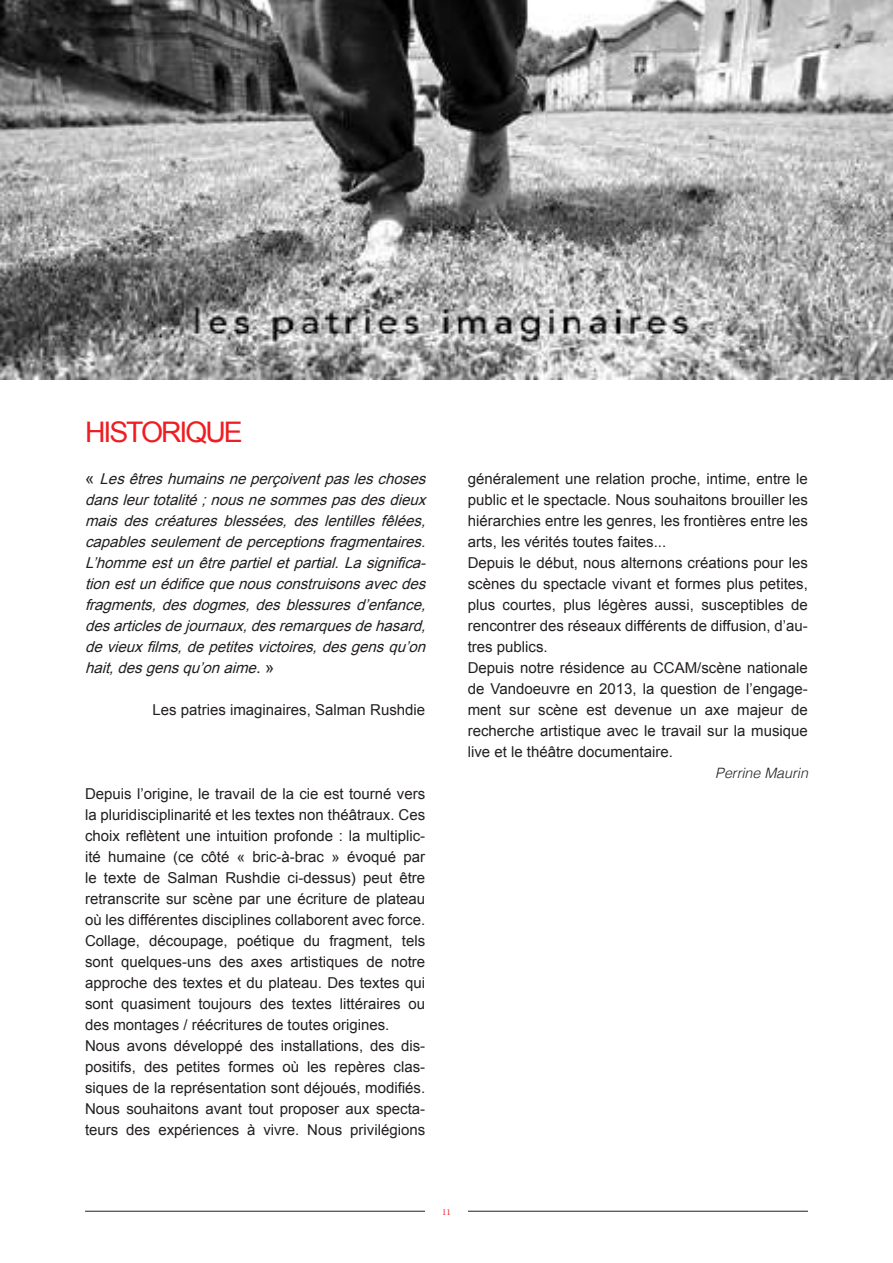
<style>
.page{position:relative;width:893px;height:1263px;background:#fff}
.page>*{position:absolute;margin:0;border:0;box-sizing:border-box;transform-origin:0 0}
.t1{font:28.35px "Arial";letter-spacing:-.07em;color:#ee1d23}
.t2{font:15px/21px "Arial";color:#231f20}
.t3{font:italic 15px/21px "Arial";color:#231f20;text-align:justify}
.t4{font:italic 300 14.25px "Helvetica";color:#231f20}
.t5{font:9px "Minion Pro";color:#ee1d23}
.s1{font-style:normal;font-size:16.5px}
</style>
<div class="page">
<hr style="left:85px;top:1211px;width:723px;height:1px;background:#231f20">
<div style="left:425px;top:1207px;width:43px;height:9px;background:#fff"></div>
<img style="left:0;top:0;width:893px;height:379px">
<h1 class="t1" style="left:85px;top:414px;width:159px">HISTORIQUE</h1>
<p class="t3" style="left:85px;top:468px;width:347px"><span class="s1">«</span> Lesêtreshumainsneperçoiventpasleschoses dansleurtotalité;nousnesommespasdesdieux mais des créatures blessées, des lentilles fêlées, capablesseulementdeperceptionsfragmentaires.<br>L’hommeestunêtrepartieletpartial.Lasignifica&shy;tionestunédificequenousconstruisonsavecdes fragments,desdogmes,desblessuresd’enfance, desarticlesdejournaux,desremarquesdehasard, devieuxfilms,depetitesvictoires,desgensqu’on hait,desgensqu’onaime<span class="s1">. »</span></p>
<p class="t2" style="left:153px;top:699px;width:274px">Les patries imaginaires, Salman Rushdie</p>
<p class="t2" style="left:85px;top:783px;width:342px">Depuis l’origine, le travail de la cie est tourné vers la pluridisciplinarité et les textes non théâtraux. Ces choix reflètent une intuition profonde : la multiplic&shy;ité humaine (ce côté « bric-à-brac » évoqué par le texte de Salman Rushdie ci-dessus) peut être retranscrite sur scène par une écriture de plateau où les différentes disciplines collaborent avec force.<br>Collage, découpage, poétique du fragment, tels sont quelques-uns des axes artistiques de notre approche des textes et du plateau. Des textes qui sont quasiment toujours des textes littéraires ou des montages / réécritures de toutes origines.<br>Nous avons développé des installations, des dis&shy;positifs, des petites formes où les repères clas&shy;siques de la représentation sont déjoués, modifiés.<br>Nous souhaitons avant tout proposer aux specta&shy;teurs des expériences à vivre. Nous privilégions</p>
<p class="t2" style="left:468px;top:468px;width:342px">généralement une relation proche, intime, entre le public et le spectacle. Nous souhaitons brouiller les hiérarchies entre les genres, les frontières entre les arts, les vérités toutes faites...<br>Depuis le début, nous alternons créations pour les scènes du spectacle vivant et formes plus petites, plus courtes, plus légères aussi, susceptibles de rencontrer des réseaux différents de diffusion, d’au&shy;tres publics.<br>Depuis notre résidence au CCAM/scène nationale de Vandoeuvre en 2013, la question de l’engage&shy;ment sur scène est devenue un axe majeur de recherche artistique avec le travail sur la musique live et le théâtre documentaire.</p>
<p class="t4" style="left:715px;top:761px;width:94px">Perrine Maurin</p>
<p class="t5" style="left:442px;top:1206px;width:10px">11</p>
</div>
